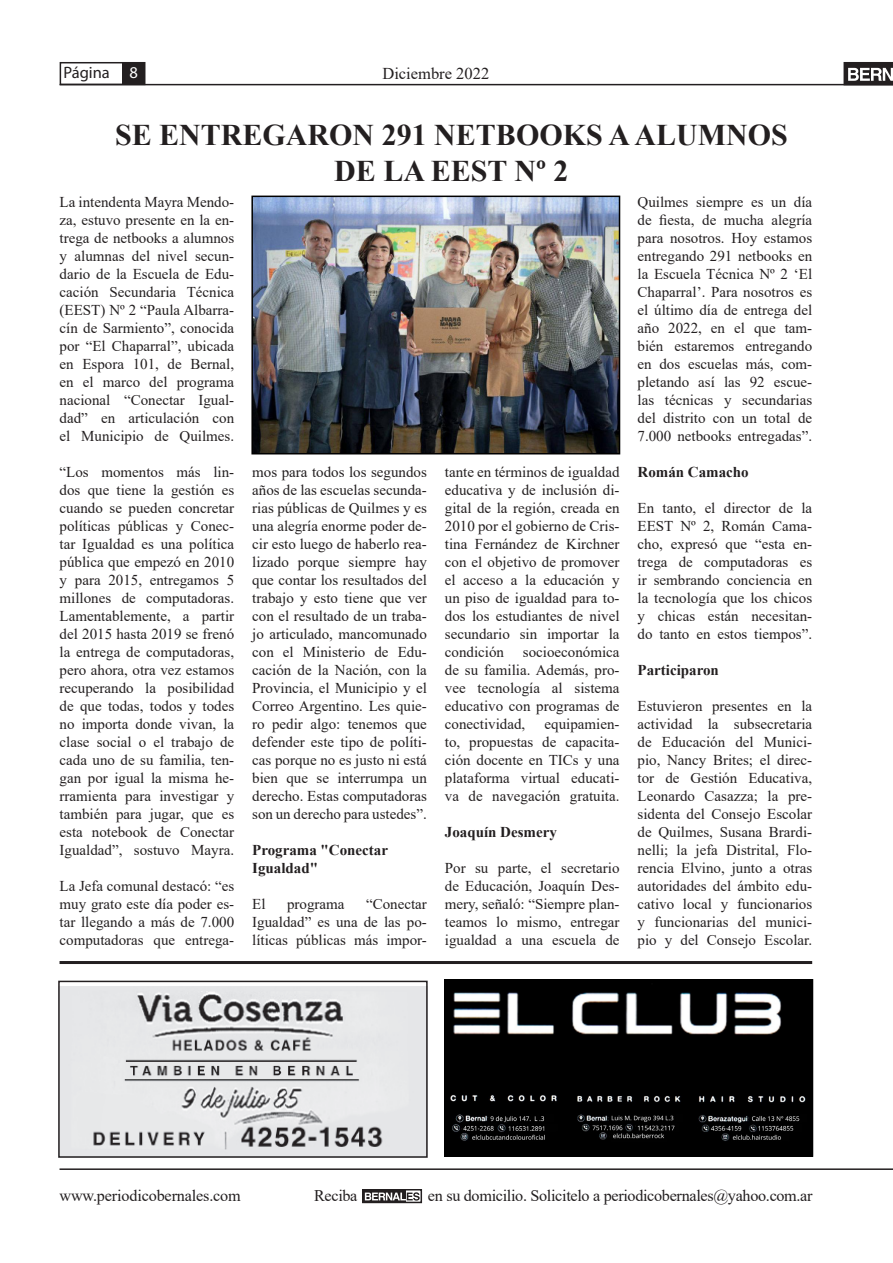
<style>
.page{position:relative;width:893px;height:1263px;background:#fff}
.page>*{position:absolute;margin:0;border:0;box-sizing:border-box;transform-origin:0 0}
.t1{font:700 30px/36px "Times New Roman";color:#231f20;text-align:center}
.t2{font:16.5px "Times New Roman";color:#231f20}
.t3{font:16.5px "Myriad Pro";color:#231f20}
.t4{font:16.5px "Myriad Pro";color:#fff}
.t5{font:16.2px "Times New Roman";letter-spacing:-.02em;color:#231f20}
.t6{font:15px/18px "Times New Roman";color:#231f20;text-align:justify}
.t7{font:700 15px/18px "Times New Roman";color:#231f20}
</style>
<div class="page">
<svg style="left:843px;top:62px;width:50px;height:22px"></svg>
<hr style="left:60px;top:84px;width:833px;height:1px;background:#231f20">
<div style="left:122px;top:63px;width:23px;height:21px;background:#231f20"></div>
<div style="left:60px;top:62px;width:85px;height:23px;border:2px solid #231f20"></div>
<hr style="left:60px;top:1168px;width:833px;height:2px;background:#231f20">
<svg style="left:365px;top:1192px;width:54px;height:8px"></svg>
<div style="left:362px;top:1189px;width:60px;height:14px;border:2px solid #231f20"></div>
<img style="left:61px;top:986px;width:364px;height:169px">
<div style="left:58px;top:981px;width:370px;height:177px;border:2px solid #231f20"></div>
<img style="left:447px;top:982px;width:363px;height:172px">
<div style="left:444px;top:979px;width:369px;height:178px;border:2px solid #000"></div>
<img style="left:254px;top:199px;width:363px;height:252px">
<div style="left:251px;top:196px;width:369px;height:258px;border:2px solid #000"></div>
<hr style="left:60px;top:961px;width:752px;height:3px;background:#231f20">
<p class="t3" style="left:64px;top:63px;width:48px">Página</p>
<p class="t4" style="left:130px;top:63px;width:10px">8</p>
<p class="t2" style="left:382px;top:62px;width:108px">Diciembre 2022</p>
<p class="t1" style="left:115px;top:116px;width:674px">SE ENTREGARON 291 NETBOOKS A ALUMNOS<br>DE LA EEST Nº 2</p>
<p class="t6" style="left:60px;top:192px;width:176px">La intendenta Mayra Mendo&shy;za, estuvo presente en la en&shy;trega de netbooks a alumnos y alumnas del nivel secun&shy;dario de la Escuela de Edu&shy;cación Secundaria Técnica (EEST) Nº 2 “Paula Albarra&shy;cín de Sarmiento”, conocida por “El Chaparral”, ubicada en Espora 101, de Bernal, en el marco del programa nacional “Conectar Igual&shy;dad” en articulación con el Municipio de Quilmes.</p>
<p class="t6" style="left:60px;top:462px;width:176px">“Los momentos más lin&shy;dos que tiene la gestión es cuando se pueden concretar políticas públicas y Conec&shy;tar Igualdad es una política pública que empezó en 2010 y para 2015, entregamos 5 millones de computadoras.<br>Lamentablemente, a partir del 2015 hasta 2019 se frenó la entrega de computadoras, pero ahora, otra vez estamos recuperando la posibilidad de que todas, todos y todes no importa donde vivan, la clase social o el trabajo de cada uno de su familia, ten&shy;gan por igual la misma he&shy;rramienta para investigar y también para jugar, que es esta notebook de Conectar Igualdad”, sostuvo Mayra.</p>
<p class="t6" style="left:60px;top:876px;width:176px">La Jefa comunal destacó: “es muy grato este día poder es&shy;tar llegando a más de 7.000 computadoras que entrega-</p>
<p class="t6" style="left:637px;top:192px;width:176px">Quilmes siempre es un día de fiesta, de mucha alegría para nosotros. Hoy estamos entregando 291 netbooks en la Escuela Técnica Nº 2 ‘El Chaparral’. Para nosotros es el último día de entrega del año 2022, en el que tam&shy;bién estaremos entregando en dos escuelas más, com&shy;pletando así las 92 escue&shy;las técnicas y secundarias del distrito con un total de 7.000 netbooks entregadas”.</p>
<p class="t7" style="left:637px;top:462px;width:113px">Román Camacho</p>
<p class="t6" style="left:637px;top:498px;width:176px">En tanto, el director de la EEST Nº 2, Román Cama&shy;cho, expresó que “esta en&shy;trega de computadoras es ir sembrando conciencia en la tecnología que los chicos y chicas están necesitan&shy;do tanto en estos tiempos”.</p>
<p class="t7" style="left:637px;top:660px;width:83px">Participaron</p>
<p class="t6" style="left:637px;top:696px;width:176px">Estuvieron presentes en la actividad la subsecretaria de Educación del Munici&shy;pio, Nancy Brites; el direc&shy;tor de Gestión Educativa, Leonardo Casazza; la pre&shy;sidenta del Consejo Escolar de Quilmes, Susana Brardi&shy;nelli; la jefa Distrital, Flo&shy;rencia Elvino, junto a otras autoridades del ámbito edu&shy;cativo local y funcionarios y funcionarias del munici&shy;pio y del Consejo Escolar.</p>
<p class="t6" style="left:252px;top:462px;width:176px">mos para todos los segundos años de las escuelas secunda&shy;rias públicas de Quilmes y es una alegría enorme poder de&shy;cir esto luego de haberlo rea&shy;lizado porque siempre hay que contar los resultados del trabajo y esto tiene que ver con el resultado de un traba&shy;jo articulado, mancomunado con el Ministerio de Edu&shy;cación de la Nación, con la Provincia, el Municipio y el Correo Argentino. Les quie&shy;ro pedir algo: tenemos que defender este tipo de políti&shy;cas porque no es justo ni está bien que se interrumpa un derecho. Estas computadoras son un derecho para ustedes”.</p>
<p class="t7" style="left:252px;top:840px;width:137px">Programa "Conectar<br>Igualdad"</p>
<p class="t6" style="left:252px;top:894px;width:15px">El</p>
<p class="t6" style="left:287px;top:894px;width:59px">programa</p>
<p class="t6" style="left:445px;top:462px;width:176px">tante en términos de igualdad educativa y de inclusión di&shy;gital de la región, creada en 2010 por el gobierno de Cris&shy;tina Fernández de Kirchner con el objetivo de promover el acceso a la educación y un piso de igualdad para to&shy;dos los estudiantes de nivel secundario sin importar la condición</p>
<p class="t6" style="left:445px;top:642px;width:176px;text-indent:78px">socioeconómica de su familia. Además, pro&shy;vee tecnología al sistema educativo con programas de conectividad,</p>
<p class="t6" style="left:445px;top:714px;width:176px;text-indent:100px">equipamien&shy;to, propuestas de capacita&shy;ción docente en TICs y una plataforma virtual educati&shy;va de navegación gratuita.</p>
<p class="t7" style="left:445px;top:822px;width:114px">Joaquín Desmery</p>
<p class="t6" style="left:445px;top:858px;width:176px">Por su parte, el secretario de Educación, Joaquín Des&shy;mery, señaló: “Siempre plan&shy;teamos lo mismo, entregar igualdad a una escuela de</p>
<p class="t6" style="left:252px;top:894px;width:176px;text-indent:114px">“Conectar Igualdad” es una de las po&shy;líticas públicas más impor-</p>
<p class="t5" style="left:60px;top:1184px;width:183px">www.periodicobernales.com</p>
<p class="t5" style="left:314px;top:1184px;width:45px">Reciba</p>
<p class="t5" style="left:428px;top:1184px;width:386px">en su domicilio. Solicitelo a periodicobernales@yahoo.com.ar</p>
</div>
